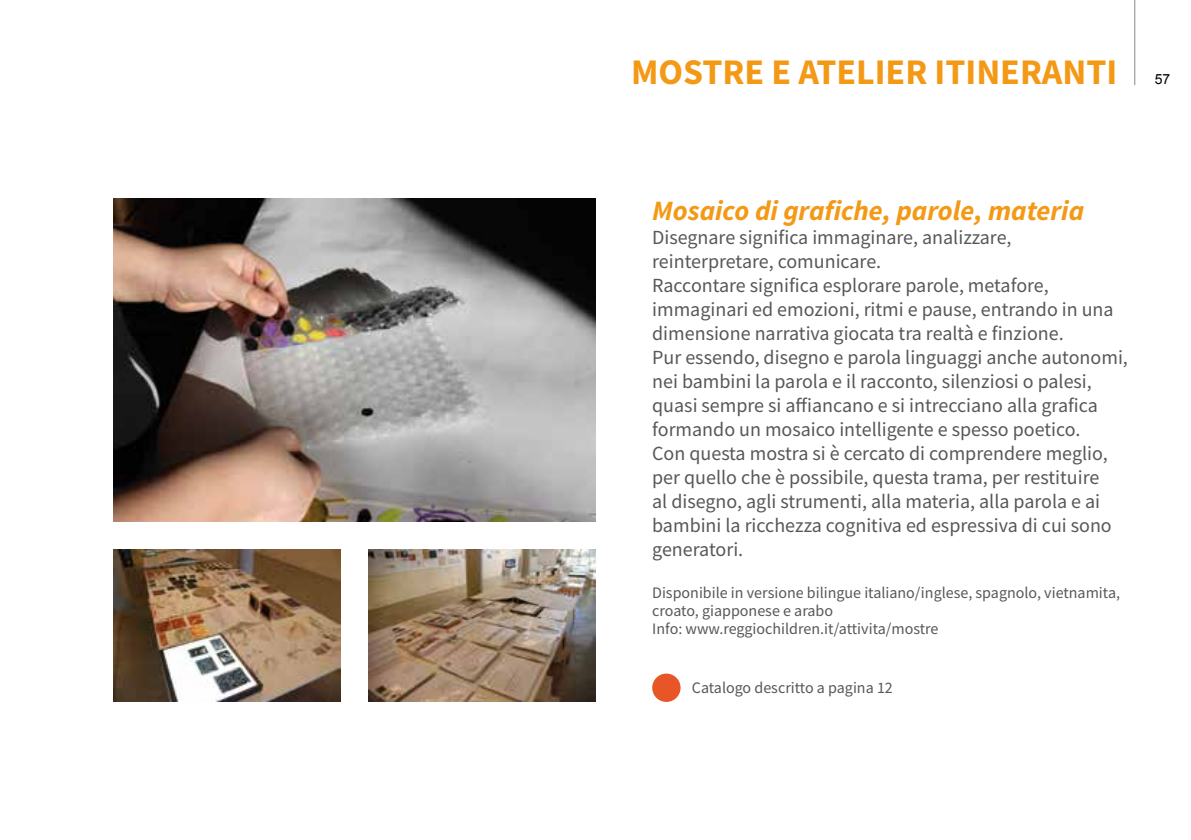
<style>
.page{position:relative;width:1191px;height:840px;background:#fff}
.page>*{position:absolute;margin:0;border:0;box-sizing:border-box;transform-origin:0 0}
.t1{font:700 36px "Source Sans Pro";color:#f39916}
.t2{font:italic 700 28px "Source Sans Pro";color:#f39916}
.t3{font:20px/24px "Source Sans Pro";color:#58585a}
.t4{font:16px/18px "Source Sans Pro";color:#58585a}
.t5{font:14px "Arial";color:#000}
</style>
<div class="page">
<hr style="left:1134px;top:0;width:1px;height:85px;background:#87888a">
<div style="left:652px;top:673px;width:28px;height:28px;background:#e85627;border-radius:50%"></div>
<img style="left:113px;top:198px;width:482px;height:323px">
<img style="left:369px;top:549px;width:226px;height:152px">
<img style="left:113px;top:549px;width:227px;height:152px">
<h1 class="t1" style="left:631px;top:47px;width:488px">MOSTRE E ATELIER ITINERANTI</h1>
<p class="t5" style="left:1154px;top:70px;width:17px">57</p>
<h2 class="t2" style="left:652px;top:191px;width:433px">Mosaico di grafiche, parole, materia</h2>
<p class="t3" style="left:652px;top:225px;width:477px">Disegnare significa immaginare, analizzare, reinterpretare, comunicare.<br>Raccontare significa esplorare parole, metafore, immaginari ed emozioni, ritmi e pause, entrando in una dimensione narrativa giocata tra realtà e finzione.<br>Pur essendo, disegno e parola linguaggi anche autonomi, nei bambini la parola e il racconto, silenziosi o palesi, quasi sempre si affiancano e si intrecciano alla grafica formando un mosaico intelligente e spesso poetico.<br>Con questa mostra si è cercato di comprendere meglio, per quello che è possibile, questa trama, per restituire<br>al disegno, agli strumenti, alla materia, alla parola e ai bambini la ricchezza cognitiva ed espressiva di cui sono generatori.</p>
<p class="t4" style="left:652px;top:583px;width:469px">Disponibile in versione bilingue italiano/inglese, spagnolo, vietnamita, croato, giapponese e arabo<br>Info: www.reggiochildren.it/attivita/mostre</p>
<p class="t4" style="left:692px;top:678px;width:202px">Catalogo descritto a pagina 12</p>
</div>
